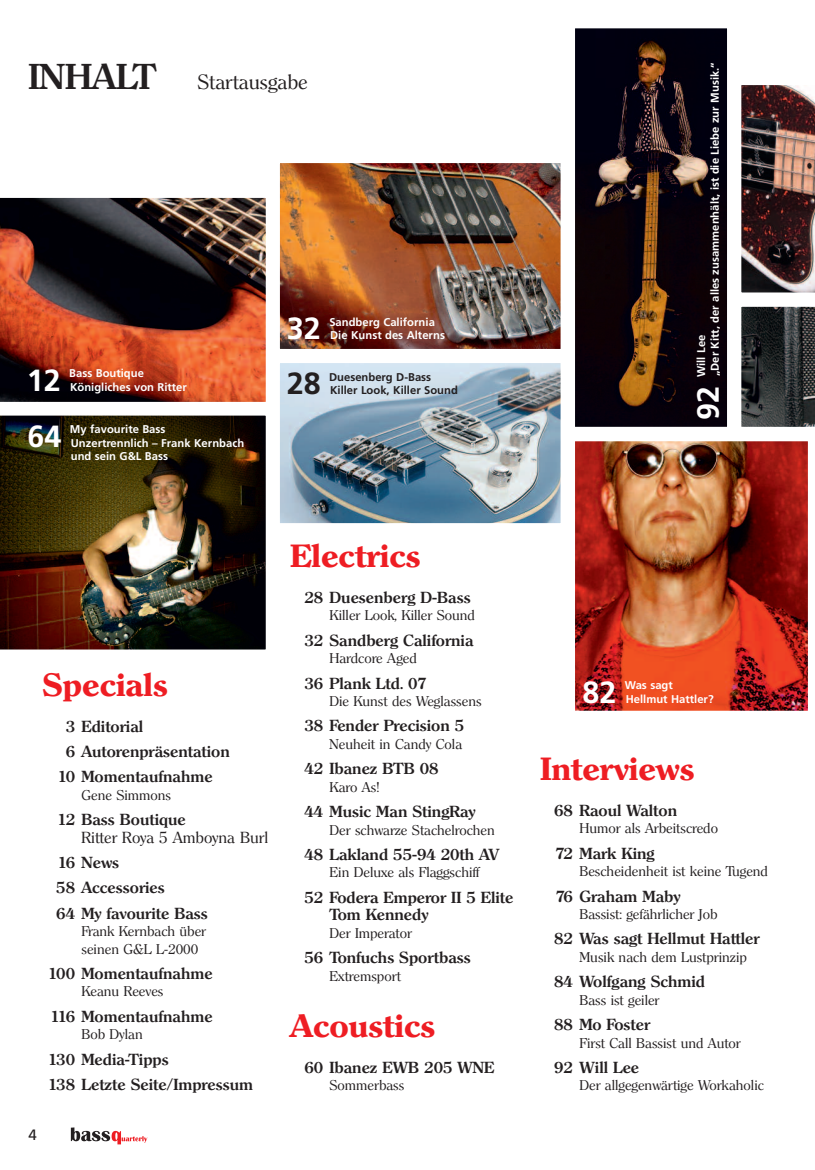
<style>
.page{position:relative;width:815px;height:1170px;background:#fff}
.page>*{position:absolute;margin:0;border:0;box-sizing:border-box;transform-origin:0 0}
.t1{font:700 31.25px "Clerface";color:#ee1d23}
.t2{font:700 30.62px "Frutiger";color:#fff}
.t3{font:700 30.62px "Frutiger";color:#231f20}
.t4{font:20px "Clerface";color:#231f20}
.t5{font:600 15.62px/25.2px "Clerface";color:#231f20}
.t6{font:15.62px "Clerface";color:#231f20}
.t7{font:15px "Frutiger";color:#231f20}
.t8{font:13.75px/17.5px "Clerface";color:#231f20}
.t9{font:700 11.25px/13.5px "Frutiger";color:#fff}
.t10{font:700 11.25px/13.5px "Frutiger";color:#231f20}
.s1{font-weight:600;font-size:35px}
</style>
<div class="page">
<svg style="left:71px;top:1127px;width:76px;height:17px"></svg>
<img style="left:0;top:197px;width:266px;height:205px">
<img style="left:0;top:415px;width:266px;height:235px">
<img style="left:281px;top:164px;width:279px;height:184px">
<div style="left:273px;top:156px;width:295px;height:200px;border:7px solid #fff"></div>
<img style="left:281px;top:364px;width:279px;height:158px">
<div style="left:273px;top:356px;width:295px;height:174px;border:7px solid #fff"></div>
<img style="left:741px;top:85px;width:74px;height:342px">
<img style="left:576px;top:29px;width:150px;height:397px">
<div style="left:568px;top:21px;width:166px;height:413px;border:7px solid #fff"></div>
<img style="left:576px;top:442px;width:231px;height:267px">
<div style="left:568px;top:434px;width:247px;height:283px;border:7px solid #fff"></div>
<p class="t4" style="left:28px;top:71px;width:281px"><span class="s1">INHALT</span> Startausgabe</p>
<h2 class="t2" style="left:27px;top:367px;width:36px">12</h2>
<p class="t9" style="left:69px;top:367px;width:119px">Bass Boutique<br>Königliches von Ritter</p>
<h2 class="t2" style="left:28px;top:424px;width:36px">64</h2>
<p class="t9" style="left:70px;top:423px;width:176px">My favourite Bass<br>Unzertrennlich – Frank Kernbach und sein G&amp;L Bass</p>
<h2 class="t2" style="left:287px;top:316px;width:36px">32</h2>
<p class="t9" style="left:329px;top:316px;width:117px">Sandberg California<br>Die Kunst des Alterns</p>
<h2 class="t3" style="left:287px;top:371px;width:36px">28</h2>
<p class="t10" style="left:329px;top:371px;width:130px">Duesenberg D-Bass<br>Killer Look, Killer Sound</p>
<p class="t9" style="left:695px;top:377px;width:316px;rotate:-90deg">Will Lee<br>„Der Kitt, der alles zusammenhält, ist die Liebe zur Musik.“</p>
<h2 class="t2" style="left:696px;top:419px;width:36px;rotate:-90deg">92</h2>
<h1 class="t1" style="left:43px;top:666px;width:127px">Specials</h1>
<p class="t5" style="left:66px;top:713px;width:79px">3 Editorial</p>
<p class="t5" style="left:66px;top:738px;width:166px">6 Autorenpräsentation</p>
<p class="t5" style="left:58px;top:764px;width:156px">10 Momentaufnahme</p>
<p class="t8" style="left:81px;top:786px;width:91px">Gene Simmons</p>
<p class="t5" style="left:58px;top:807px;width:130px">12 Bass Boutique</p>
<p class="t6" style="left:81px;top:828px;width:188px">Ritter Roya 5 Amboyna Burl</p>
<p class="t5" style="left:56px;top:849px;width:153px">16 News<br>58 Accessories<br>64 My favourite Bass</p>
<p class="t8" style="left:81px;top:922px;width:126px">Frank Kernbach über seinen G&amp;L L-2000</p>
<p class="t5" style="left:48px;top:960px;width:166px">100 Momentaufnahme</p>
<p class="t8" style="left:81px;top:982px;width:83px">Keanu Reeves</p>
<p class="t5" style="left:50px;top:1003px;width:164px">116 Momentaufnahme</p>
<p class="t8" style="left:81px;top:1025px;width:63px">Bob Dylan</p>
<p class="t5" style="left:48px;top:1046px;width:206px">130 Media-Tipps<br>138 Letzte Seite/Impressum</p>
<p class="t7" style="left:28px;top:1128px;width:10px">4</p>
<h1 class="t1" style="left:291px;top:538px;width:132px">Electrics</h1>
<p class="t5" style="left:304px;top:585px;width:168px">28 Duesenberg D-Bass</p>
<p class="t8" style="left:330px;top:607px;width:147px">Killer Look, Killer Sound</p>
<p class="t5" style="left:304px;top:627px;width:171px">32 Sandberg California</p>
<p class="t8" style="left:330px;top:649px;width:89px">Hardcore Aged</p>
<p class="t5" style="left:304px;top:670px;width:124px">36 Plank Ltd. 07</p>
<p class="t8" style="left:330px;top:692px;width:154px">Die Kunst des Weglassens</p>
<p class="t5" style="left:304px;top:713px;width:161px">38 Fender Precision 5</p>
<p class="t8" style="left:330px;top:735px;width:134px">Neuheit in Candy Cola</p>
<p class="t5" style="left:304px;top:756px;width:136px">42 Ibanez BTB 08</p>
<p class="t8" style="left:330px;top:778px;width:51px">Karo As!</p>
<p class="t5" style="left:304px;top:799px;width:173px">44 Music Man StingRay</p>
<p class="t8" style="left:330px;top:821px;width:167px">Der schwarze Stachelrochen</p>
<p class="t5" style="left:304px;top:841px;width:196px">48 Lakland 55-94 20th AV</p>
<p class="t8" style="left:330px;top:863px;width:152px">Ein Deluxe als Flaggschiff</p>
<p class="t5" style="left:330px;top:888px;width:185px;line-height:17.5px;text-indent:-25px">52 Fodera Emperor II 5 Elite<br>Tom Kennedy</p>
<p class="t8" style="left:330px;top:924px;width:84px">Der Imperator</p>
<p class="t5" style="left:304px;top:944px;width:168px">56 Tonfuchs Sportbass</p>
<p class="t8" style="left:330px;top:966px;width:73px">Extremsport</p>
<h1 class="t1" style="left:291px;top:1007px;width:146px">Acoustics</h1>
<p class="t5" style="left:304px;top:1054px;width:192px">60 Ibanez EWB 205 WNE</p>
<p class="t8" style="left:330px;top:1076px;width:76px">Sommerbass</p>
<h2 class="t2" style="left:582px;top:679px;width:36px">82</h2>
<p class="t9" style="left:625px;top:679px;width:90px">Was sagt<br>Hellmut Hattler?</p>
<h1 class="t1" style="left:540px;top:750px;width:156px">Interviews</h1>
<p class="t5" style="left:554px;top:797px;width:124px">68 Raoul Walton</p>
<p class="t8" style="left:579px;top:819px;width:140px">Humor als Arbeitscredo</p>
<p class="t5" style="left:556px;top:840px;width:101px">72 Mark King</p>
<p class="t8" style="left:579px;top:862px;width:190px">Bescheidenheit ist keine Tugend</p>
<p class="t5" style="left:556px;top:883px;width:126px">76 Graham Maby</p>
<p class="t8" style="left:579px;top:905px;width:140px">Bassist: gefährlicher Job</p>
<p class="t5" style="left:554px;top:926px;width:207px">82 Was sagt Hellmut Hattler</p>
<p class="t8" style="left:579px;top:948px;width:169px">Musik nach dem Lustprinzip</p>
<p class="t5" style="left:554px;top:969px;width:152px">84 Wolfgang Schmid</p>
<p class="t8" style="left:579px;top:991px;width:82px">Bass ist geiler</p>
<p class="t5" style="left:554px;top:1011px;width:98px">88 Mo Foster</p>
<p class="t8" style="left:579px;top:1033px;width:163px">First Call Bassist und Autor</p>
<p class="t5" style="left:554px;top:1054px;width:86px">92 Will Lee</p>
<p class="t8" style="left:579px;top:1076px;width:186px">Der allgegenwärtige Workaholic</p>
</div>
